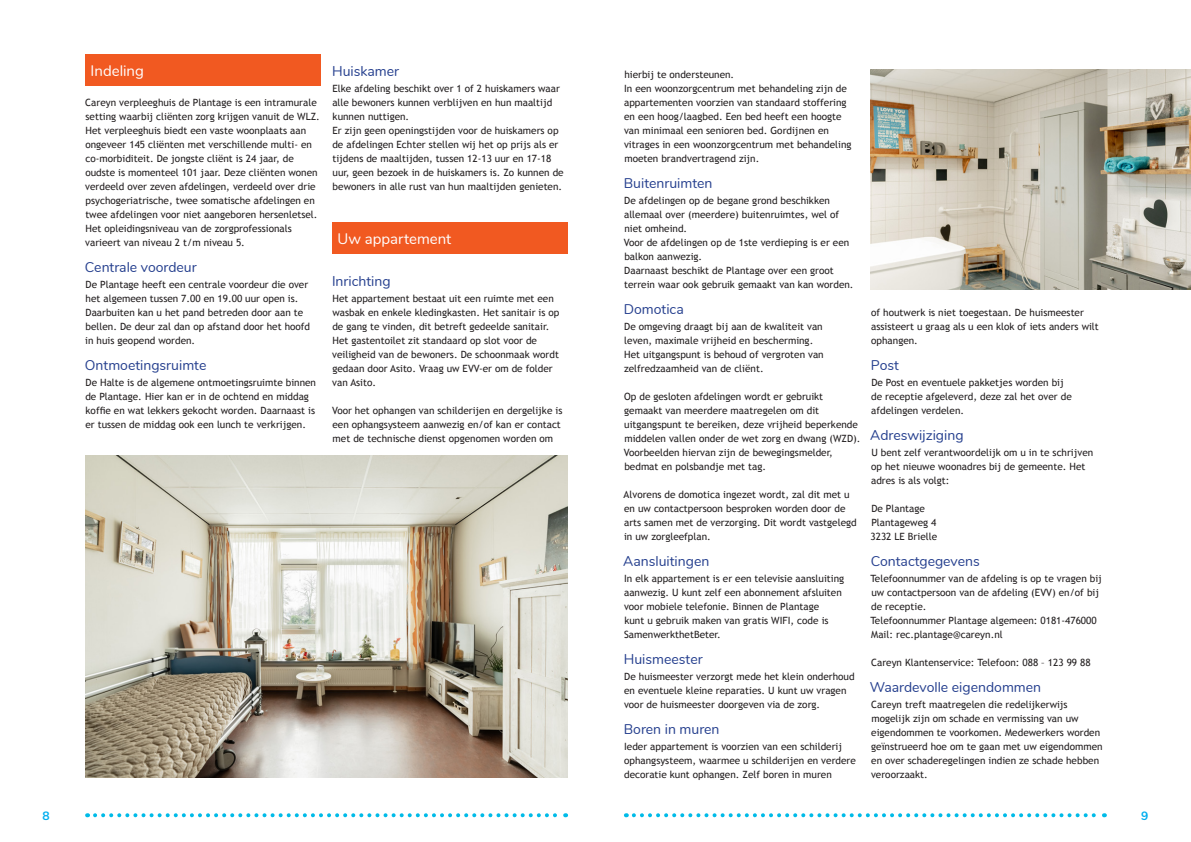
<style>
.page{position:relative;width:1191px;height:842px;background:#fff}
.page>*{position:absolute;margin:0;border:0;box-sizing:border-box;transform-origin:0 0}
.Kopje_niveau_2{font:15px "Nunito";color:#fff}
.Kopje_niveau_3{font:14px "Nunito";color:#253f8e}
.t1{font:700 12px "Nunito";color:#00aeef}
.Brood{font:10px/14px "Trebuchet MS";color:#231f20}
</style>
<div class="page">
<svg style="left:634px;top:813px;width:471px;height:4px"></svg>
<svg style="left:95px;top:813px;width:471px;height:4px"></svg>
<div style="left:85px;top:54px;width:235px;height:32px;background:#f15921"></div>
<div style="left:332px;top:222px;width:235px;height:32px;background:#f15921"></div>
<img style="left:85px;top:455px;width:482px;height:322px">
<img style="left:870px;top:69px;width:321px;height:220px">
<p class="Kopje_niveau_2" style="left:91px;top:60px;width:55px">Indeling</p>
<p class="Brood" style="left:85px;top:96px;width:236px">Careyn verpleeghuis de Plantage is een intramurale setting waarbij cliënten zorg krijgen vanuit de WLZ.</p>
<p class="Brood" style="left:85px;top:124px;width:228px">Het verpleeghuis biedt een vaste woonplaats aan ongeveer 145 cliënten met verschillende multi- en</p>
<p class="Brood" style="left:85px;top:152px;width:234px">co-morbiditeit. De jongste cliënt is 24 jaar, de oudste is momenteel 101 jaar. Deze cliënten wonen verdeeld over zeven afdelingen, verdeeld over drie psychogeriatrische, twee somatische afdelingen en twee afdelingen voor niet aangeboren hersenletsel.<br>Het opleidingsniveau van de zorgprofessionals varieert van niveau 2 t/m niveau 5.</p>
<p class="Kopje_niveau_3" style="left:85px;top:257px;width:113px">Centrale voordeur</p>
<p class="Brood" style="left:85px;top:278px;width:226px">De Plantage heeft een centrale voordeur die over het algemeen tussen 7.00 en 19.00 uur open is.<br>Daarbuiten kan u het pand betreden door aan te bellen. De deur zal dan op afstand door het hoofd in huis geopend worden.</p>
<p class="Kopje_niveau_3" style="left:85px;top:355px;width:123px">Ontmoetingsruimte</p>
<p class="Brood" style="left:85px;top:376px;width:232px">De Halte is de algemene ontmoetingsruimte binnen de Plantage. Hier kan er in de ochtend en middag koffie en wat lekkers gekocht worden. Daarnaast is er tussen de middag ook een lunch te verkrijgen.</p>
<p class="Kopje_niveau_3" style="left:332px;top:61px;width:69px">Huiskamer</p>
<p class="Brood" style="left:332px;top:82px;width:229px">Elke afdeling beschikt over 1 of 2 huiskamers waar alle bewoners kunnen verblijven en hun maaltijd kunnen nuttigen.</p>
<p class="Brood" style="left:332px;top:124px;width:233px">Er zijn geen openingstijden voor de huiskamers op de afdelingen Echter stellen wij het op prijs als er tijdens de maaltijden, tussen 12-13 uur en 17-18 uur, geen bezoek in de huiskamers is. Zo kunnen de bewoners in alle rust van hun maaltijden genieten.</p>
<p class="Kopje_niveau_2" style="left:337px;top:228px;width:115px">Uw appartement</p>
<p class="Kopje_niveau_3" style="left:332px;top:271px;width:60px">Inrichting</p>
<p class="Brood" style="left:332px;top:292px;width:229px">Het appartement bestaat uit een ruimte met een wasbak en enkele kledingkasten. Het sanitair is op de gang te vinden, dit betreft gedeelde sanitair.<br>Het gastentoilet zit standaard op slot voor de veiligheid van de bewoners. De schoonmaak wordt gedaan door Asito. Vraag uw EVV-er om de folder van Asito.</p>
<p class="Brood" style="left:332px;top:404px;width:232px">Voor het ophangen van schilderijen en dergelijke is een ophangsysteem aanwezig en/of kan er contact met de technische dienst opgenomen worden om</p>
<p class="Brood" style="left:624px;top:68px;width:111px">hierbij te ondersteunen.</p>
<p class="Brood" style="left:624px;top:82px;width:229px">In een woonzorgcentrum met behandeling zijn de appartementen voorzien van standaard stoffering en een hoog/laagbed. Een bed heeft een hoogte van minimaal een senioren bed. Gordijnen en vitrages in een woonzorgcentrum met behandeling moeten brandvertragend zijn.</p>
<p class="Kopje_niveau_3" style="left:624px;top:173px;width:90px">Buitenruimten</p>
<p class="Brood" style="left:624px;top:194px;width:217px">De afdelingen op de begane grond beschikken allemaal over (meerdere) buitenruimtes, wel of niet omheind.</p>
<p class="Brood" style="left:624px;top:236px;width:227px">Voor de afdelingen op de 1ste verdieping is er een balkon aanwezig.</p>
<p class="Brood" style="left:624px;top:264px;width:231px">Daarnaast beschikt de Plantage over een groot terrein waar ook gebruik gemaakt van kan worden.</p>
<p class="Kopje_niveau_3" style="left:624px;top:299px;width:61px">Domotica</p>
<p class="Brood" style="left:624px;top:320px;width:201px">De omgeving draagt bij aan de kwaliteit van leven, maximale vrijheid en bescherming.<br>Het uitgangspunt is behoud of vergroten van zelfredzaamheid van de cliënt.</p>
<p class="Brood" style="left:624px;top:390px;width:238px">Op de gesloten afdelingen wordt er gebruikt gemaakt van meerdere maatregelen om dit uitgangspunt te bereiken, deze vrijheid beperkende middelen vallen onder de wet zorg en dwang (WZD).<br>Voorbeelden hiervan zijn de bewegingsmelder, bedmat en polsbandje met tag.</p>
<p class="Brood" style="left:623px;top:488px;width:235px">Alvorens de domotica ingezet wordt, zal dit met u en uw contactpersoon besproken worden door de arts samen met de verzorging. Dit wordt vastgelegd in uw zorgleefplan.</p>
<p class="Kopje_niveau_3" style="left:623px;top:551px;width:88px">Aansluitingen</p>
<p class="Brood" style="left:624px;top:572px;width:222px">In elk appartement is er een televisie aansluiting aanwezig. U kunt zelf een abonnement afsluiten voor mobiele telefonie. Binnen de Plantage<br>kunt u gebruik maken van gratis WIFI, code is SamenwerkthetBeter.</p>
<p class="Kopje_niveau_3" style="left:624px;top:649px;width:80px">Huismeester</p>
<p class="Brood" style="left:624px;top:670px;width:232px">De huismeester verzorgt mede het klein onderhoud en eventuele kleine reparaties. U kunt uw vragen voor de huismeester doorgeven via de zorg.</p>
<p class="Kopje_niveau_3" style="left:624px;top:719px;width:97px">Boren in muren</p>
<p class="Brood" style="left:624px;top:740px;width:233px">Ieder appartement is voorzien van een schilderij ophangsysteem, waarmee u schilderijen en verdere decoratie kunt ophangen. Zelf boren in muren</p>
<p class="Brood" style="left:871px;top:306px;width:229px">of houtwerk is niet toegestaan. De huismeester assisteert u graag als u een klok of iets anders wilt ophangen.</p>
<p class="Kopje_niveau_3" style="left:871px;top:355px;width:29px">Post</p>
<p class="Brood" style="left:871px;top:376px;width:202px">De Post en eventuele pakketjes worden bij de receptie afgeleverd, deze zal het over de afdelingen verdelen.</p>
<p class="Kopje_niveau_3" style="left:870px;top:425px;width:95px">Adreswijziging</p>
<p class="Brood" style="left:871px;top:446px;width:224px">U bent zelf verantwoordelijk om u in te schrijven op het nieuwe woonadres bij de gemeente. Het adres is als volgt:</p>
<p class="Brood" style="left:871px;top:502px;width:55px">De Plantage</p>
<p class="Brood" style="left:871px;top:516px;width:67px">Plantageweg 4</p>
<p class="Brood" style="left:870px;top:530px;width:68px">3232 LE Brielle</p>
<p class="Kopje_niveau_3" style="left:870px;top:551px;width:110px">Contactgegevens</p>
<p class="Brood" style="left:870px;top:572px;width:233px">Telefoonnummer van de afdeling is op te vragen bij uw contactpersoon van de afdeling (EVV) en/of bij de receptie.</p>
<p class="Brood" style="left:870px;top:614px;width:228px">Telefoonnummer Plantage algemeen: 0181-476000</p>
<p class="Brood" style="left:871px;top:628px;width:133px">Mail: rec.plantage@careyn.nl</p>
<p class="Brood" style="left:871px;top:656px;width:221px">Careyn Klantenservice: Telefoon: 088 – 123 99 88</p>
<p class="Kopje_niveau_3" style="left:869px;top:677px;width:173px">Waardevolle eigendommen</p>
<p class="Brood" style="left:871px;top:698px;width:233px">Careyn treft maatregelen die redelijkerwijs mogelijk zijn om schade en vermissing van uw eigendommen te voorkomen. Medewerkers worden geïnstrueerd hoe om te gaan met uw eigendommen en over schaderegelingen indien ze schade hebben veroorzaakt.</p>
<p class="t1" style="left:43px;top:807px;width:9px">8</p>
<p class="t1" style="left:1141px;top:807px;width:9px">9</p>
</div>
